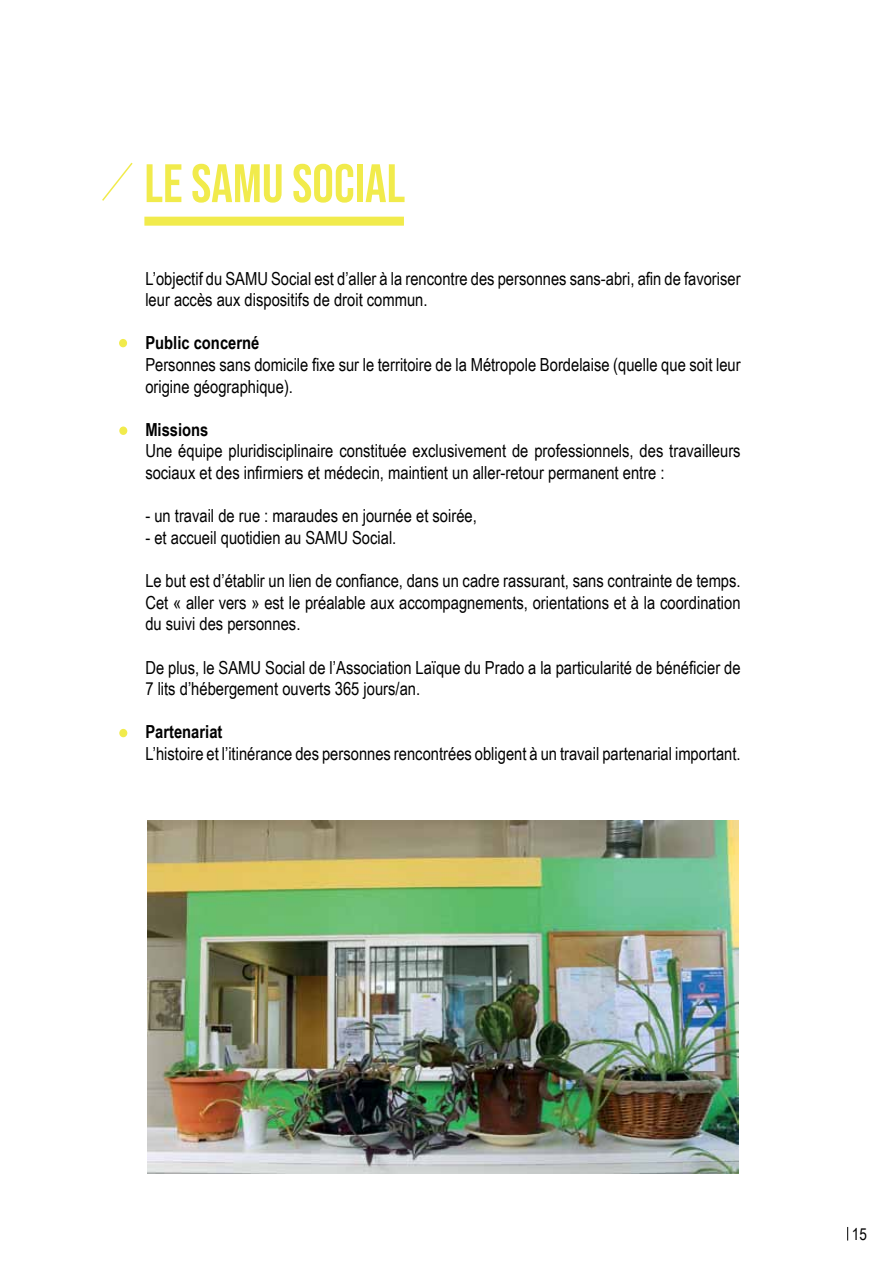
<style>
.page{position:relative;width:893px;height:1263px;background:#fff}
.page>*{position:absolute;margin:0;border:0;box-sizing:border-box;transform-origin:0 0}
.t1{font:54px "Bebas Neue";color:#f1eb4c}
.t2{font:18px/21.6px "Arial Narrow";color:#000}
.t3{font:700 18px "Arial Narrow";color:#000}
.t4{font:16.5px "Arial Narrow";color:#000}
</style>
<div class="page">
<svg style="left:102px;top:162px;width:31px;height:39px"></svg>
<img style="left:147px;top:821px;width:592px;height:353px">
<svg style="left:847px;top:1227px;width:1px;height:13px"></svg>
<div style="left:144px;top:217px;width:260px;height:9px;background:#f1eb4c"></div>
<div style="left:119px;top:339px;width:8px;height:8px;background:#f1eb4c;border-radius:50%"></div>
<div style="left:119px;top:426px;width:8px;height:9px;background:#f1eb4c;border-radius:50%"></div>
<div style="left:119px;top:729px;width:8px;height:8px;background:#f1eb4c;border-radius:50%"></div>
<h1 class="t1" style="left:144px;top:153px;width:262px">LE SAMU SOCIAL</h1>
<p class="t2" style="left:145px;top:267px;width:597px">L’objectif du SAMU Social est d’aller à la rencontre des personnes sans-abri, afin de favoriser leur accès aux dispositifs de droit commun.</p>
<p class="t3" style="left:145px;top:329px;width:116px">Public concerné</p>
<p class="t2" style="left:145px;top:353px;width:597px">Personnes sans domicile fixe sur le territoire de la Métropole Bordelaise (quelle que soit leur origine géographique).</p>
<p class="t3" style="left:145px;top:416px;width:65px">Missions</p>
<p class="t2" style="left:145px;top:440px;width:597px">Une équipe pluridisciplinaire constituée exclusivement de professionnels, des travailleurs sociaux et des infirmiers et médecin, maintient un aller-retour permanent entre :</p>
<p class="t2" style="left:145px;top:504px;width:333px">- un travail de rue : maraudes en journée et soirée,</p>
<p class="t2" style="left:145px;top:526px;width:253px">- et accueil quotidien au SAMU Social.</p>
<p class="t2" style="left:145px;top:569px;width:597px;text-align:justify">Le but est d’établir un lien de confiance, dans un cadre rassurant, sans contrainte de temps.<br>Cet « aller vers » est le préalable aux accompagnements, orientations et à la coordination du suivi des personnes.</p>
<p class="t2" style="left:145px;top:656px;width:597px">De plus, le SAMU Social de l’Association Laïque du Prado a la particularité de bénéficier de<br>7 lits d’hébergement ouverts 365 jours/an.</p>
<p class="t3" style="left:145px;top:718px;width:79px">Partenariat</p>
<p class="t2" style="left:145px;top:742px;width:597px">L’histoire et l’itinérance des personnes rencontrées obligent à un travail partenarial important.</p>
<p class="t4" style="left:852px;top:1222px;width:17px">15</p>
</div>
